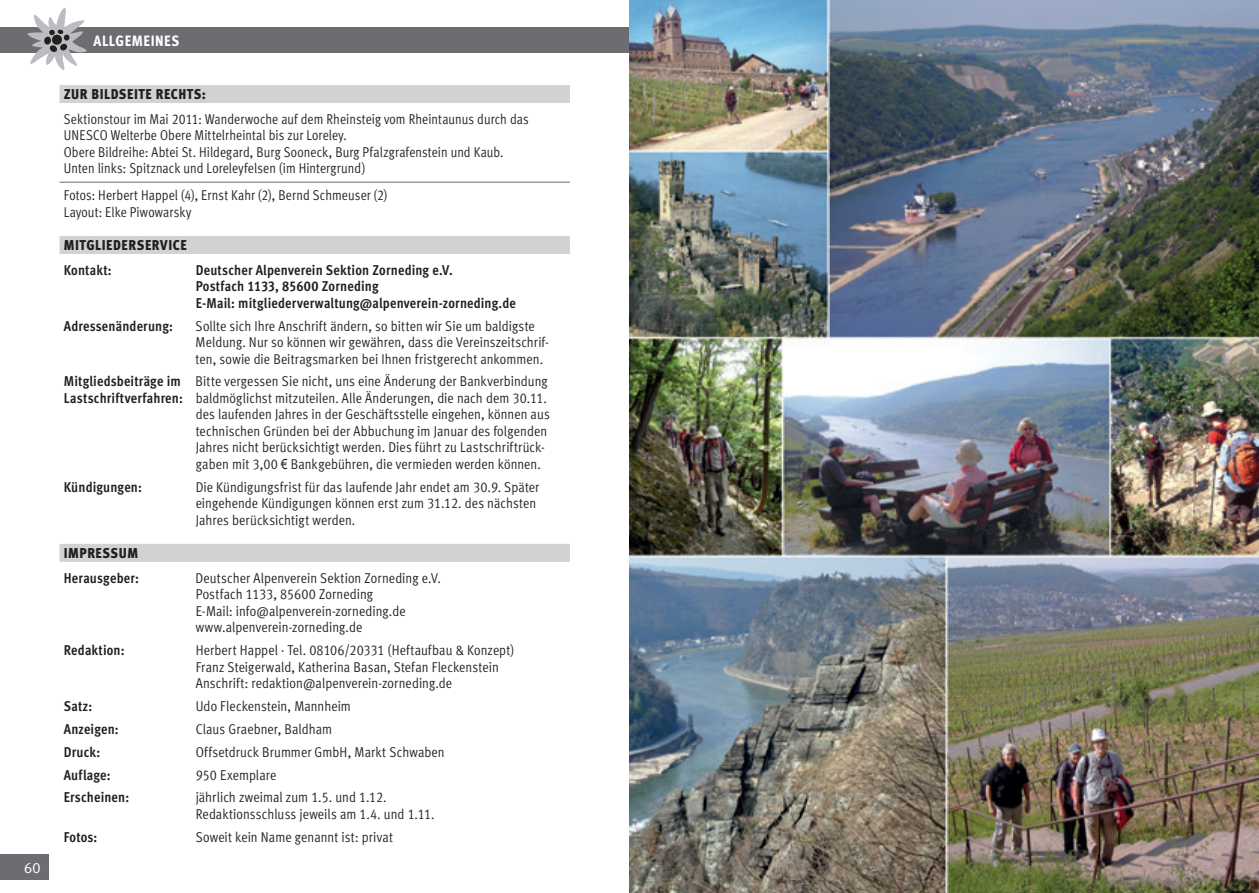
<style>
.page{position:relative;width:1259px;height:893px;background:#fff}
.page>*{position:absolute;margin:0;border:0;box-sizing:border-box;transform-origin:0 0}
.t1{font:15px "Meta Cond Extra Bold LF";letter-spacing:.035em;color:#fff}
.t2{font:15px "Meta Caps";color:#fff}
.t3{font:14.25px/16.5px "Meta Cond Normal LF";letter-spacing:.005em;color:#231f20}
.t4{font:14.25px/16.5px "Meta Cond Bold LF";letter-spacing:.01em;color:#231f20}
.t5{font:14.25px "Meta Cond Black LF";letter-spacing:.035em;color:#231f20}
.s1{font-family:"Meta Cond Bold LF"}
.s2{font-family:"Arial Narrow"}
</style>
<div class="page">
<div style="left:0;top:855px;width:49px;height:25px;background:#6c6d70"></div>
<div style="left:0;top:28px;width:629px;height:25px;background:#6c6d70"></div>
<svg style="left:26px;top:7px;width:65px;height:63px"></svg>
<img style="left:629px;top:0;width:630px;height:893px">
<div style="left:60px;top:85px;width:510px;height:18px;background:#d1d2d4"></div>
<hr style="left:60px;top:182px;width:510px;height:1px;background:#6c6d70">
<div style="left:60px;top:236px;width:510px;height:18px;background:#d1d2d4"></div>
<div style="left:60px;top:544px;width:510px;height:18px;background:#d1d2d4"></div>
<p class="t2" style="left:24px;top:859px;width:18px">60</p>
<p class="t1" style="left:94px;top:32px;width:87px">ALLGEMEINES</p>
<p class="t5" style="left:64px;top:85px;width:144px">ZUR BILDSEITE RECHTS:</p>
<p class="t3" style="left:64px;top:111px;width:466px">Sektionstour im Mai 2011: Wanderwoche auf dem Rheinsteig vom Rheintaunus durch das UNESCO Welterbe Obere Mittelrheintal bis zur Loreley.<br>Obere Bildreihe: Abtei St. Hildegard, Burg Sooneck, Burg Pfalzgrafenstein und Kaub.<br>Unten links: Spitznack und Loreleyfelsen (im Hintergrund)</p>
<p class="t3" style="left:64px;top:187px;width:325px">Fotos: Herbert Happel (4), Ernst Kahr (2), Bernd Schmeuser (2)<br>Layout: Elke Piwowarsky</p>
<p class="t5" style="left:64px;top:236px;width:124px">MITGLIEDERSERVICE</p>
<p class="t4" style="left:64px;top:261px;width:49px">Kontakt:</p>
<p class="t4" style="left:196px;top:261px;width:322px">Deutscher Alpenverein Sektion Zorneding e.V.<br>Postfach 1133, 85600 Zorneding<br>E-Mail: mitgliederverwaltung@alpenverein-zorneding.de</p>
<p class="t4" style="left:64px;top:317px;width:111px">Adressenänderung:</p>
<p class="t3" style="left:196px;top:317px;width:355px">Sollte sich Ihre Anschrift ändern, so bitten wir Sie um baldigste<br>Meldung. Nur so können wir gewähren, dass die Vereinszeitschrif&shy;ten, sowie die Beitragsmarken bei Ihnen fristgerecht ankommen.</p>
<p class="t3" style="left:64px;top:373px;width:485px"><span class="s1">Mitgliedsbeiträge im</span> Bitte vergessen Sie nicht, uns eine Änderung der Bankverbindung</p>
<p class="t3" style="left:64px;top:390px;width:484px"><span class="s1">Lastschriftverfahren:</span> baldmöglichst mitzuteilen. Alle Änderungen, die nach dem 30.11.</p>
<p class="t3" style="left:196px;top:406px;width:356px">des laufenden Jahres in der Geschäftsstelle eingehen, können aus</p>
<p class="t3" style="left:196px;top:423px;width:353px">technischen Gründen bei der Abbuchung im Januar des folgenden</p>
<p class="t3" style="left:196px;top:439px;width:349px">Jahres nicht berücksichtigt werden. Dies führt zu Lastschriftrück-</p>
<p class="t3" style="left:196px;top:456px;width:347px">gaben mit 3,00 <span class="s2">€</span> Bankgebühren, die vermieden werden können.</p>
<p class="t4" style="left:64px;top:478px;width:80px">Kündigungen:</p>
<p class="t3" style="left:196px;top:479px;width:345px">Die Kündigungsfrist für das laufende Jahr endet am 30.9. Später eingehende Kündigungen können erst zum 31.12. des nächsten<br>Jahres berücksichtigt werden.</p>
<p class="t5" style="left:64px;top:544px;width:76px">IMPRESSUM</p>
<p class="t4" style="left:64px;top:569px;width:77px">Herausgeber:</p>
<p class="t3" style="left:196px;top:569px;width:247px">Deutscher Alpenverein Sektion Zorneding e.V.<br>Postfach 1133, 85600 Zorneding<br>E-Mail: info@alpenverein-zorneding.de www.alpenverein-zorneding.de</p>
<p class="t4" style="left:64px;top:642px;width:62px">Redaktion:</p>
<p class="t3" style="left:196px;top:642px;width:320px">Herbert Happel · Tel. 08106/20331 (Heftaufbau &amp; Konzept)<br>Franz Steigerwald, Katherina Basan, Stefan Fleckenstein<br>Anschrift: redaktion@alpenverein-zorneding.de</p>
<p class="t4" style="left:64px;top:697px;width:30px">Satz:</p>
<p class="t3" style="left:196px;top:698px;width:157px">Udo Fleckenstein, Mannheim</p>
<p class="t4" style="left:64px;top:720px;width:56px">Anzeigen:</p>
<p class="t3" style="left:196px;top:720px;width:138px">Claus Graebner, Baldham</p>
<p class="t4" style="left:64px;top:743px;width:38px">Druck:</p>
<p class="t3" style="left:196px;top:743px;width:251px">Offsetdruck Brummer GmbH, Markt Schwaben</p>
<p class="t4" style="left:64px;top:766px;width:48px">Auflage:</p>
<p class="t3" style="left:196px;top:766px;width:82px">950 Exemplare</p>
<p class="t4" style="left:64px;top:789px;width:67px">Erscheinen:</p>
<p class="t3" style="left:196px;top:789px;width:240px">jährlich zweimal zum 1.5. und 1.12.<br>Redaktionsschluss jeweils am 1.4. und 1.11.</p>
<p class="t4" style="left:64px;top:828px;width:35px">Fotos:</p>
<p class="t3" style="left:196px;top:828px;width:199px">Soweit kein Name genannt ist: privat</p>
</div>
